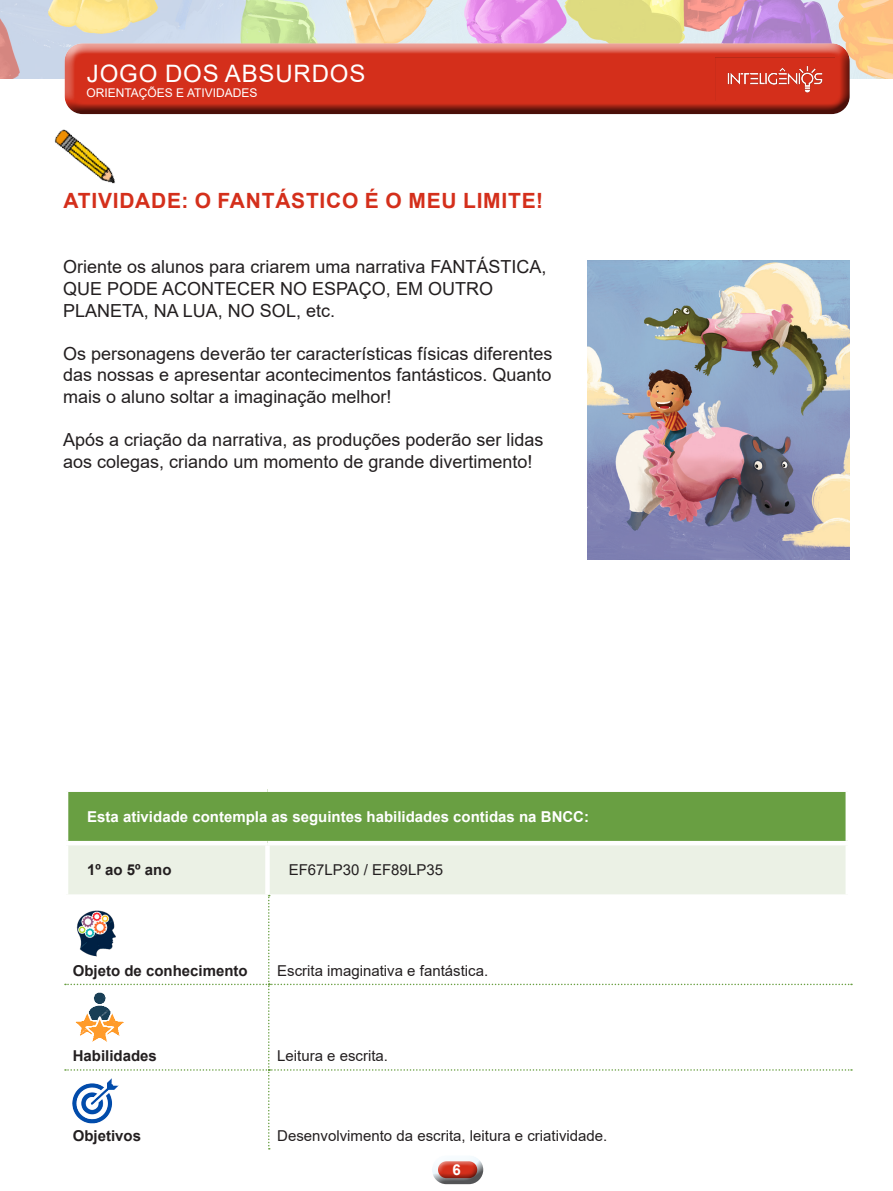
<style>
.page{position:relative;width:893px;height:1191px;background:#fff}
.page>*{position:absolute;margin:0;border:0;box-sizing:border-box;transform-origin:0 0}
.t1{font:24px "Arial";letter-spacing:.035em;color:#fff}
.t2{font:700 21px "Arial";letter-spacing:.035em;color:#d42f1b}
.Normal__Web{font:18px/21.6px "Arial";color:#231f20}
.t3{font:15px "Arial";color:#231f20}
.t4{font:700 15px "Arial";color:#fff}
.t5{font:700 15px "Arial";color:#231f20}
.t6{font:12px "Arial";color:#fff}
</style>
<div class="page">
<img style="left:0;top:0;width:893px;height:79px">
<div style="left:63px;top:37px;width:789px;height:66px;background:#fff;opacity:.75"></div>
<div style="left:63px;top:48px;width:789px;height:69px;background:#231f20;opacity:.75"></div>
<img style="left:715px;top:58px;width:119px;height:42px">
<div style="left:432px;top:1158px;width:54px;height:26px;background:#231f20;opacity:.75"></div>
<img style="left:54px;top:99px;width:89px;height:85px">
<img style="left:587px;top:260px;width:263px;height:299px">
<div style="left:66px;top:789px;width:782px;height:54px;background:#699f42"></div>
<div style="left:64px;top:787px;width:203px;height:5px;background:#fff"></div>
<hr style="left:64px;top:792px;width:4px;height:49px;background:#fff">
<div style="left:267px;top:787px;width:583px;height:5px;background:#fff"></div>
<div style="left:845px;top:792px;width:5px;height:49px;background:#fff"></div>
<hr style="left:64px;top:841px;width:203px;height:4px;background:#fff">
<hr style="left:267px;top:841px;width:583px;height:4px;background:#fff">
<svg style="left:65px;top:845px;width:787px;height:304px"></svg>
<img style="left:73px;top:907px;width:42px;height:51px">
<img style="left:73px;top:993px;width:52px;height:50px">
<img style="left:73px;top:1078px;width:46px;height:45px">
<h1 class="t1" style="left:87px;top:57px;width:280px">JOGO DOS ABSURDOS</h1>
<p class="t6" style="left:87px;top:84px;width:172px">ORIENTAÇÕES E ATIVIDADES</p>
<p class="t2" style="left:64px;top:186px;width:481px">ATIVIDADE: O FANTÁSTICO É O MEU LIMITE!</p>
<p class="Normal__Web" style="left:63px;top:256px;width:485px">Oriente os alunos para criarem uma narrativa FANTÁSTICA,<br>QUE PODE ACONTECER NO ESPAÇO, EM OUTRO<br>PLANETA, NA LUA, NO SOL, etc.</p>
<p class="Normal__Web" style="left:63px;top:342px;width:491px;text-align:justify">Os personagens deverão ter características físicas diferentes das nossas e apresentar acontecimentos fantásticos. Quanto mais o aluno soltar a imaginação melhor!</p>
<p class="Normal__Web" style="left:63px;top:429px;width:482px">Após a criação da narrativa, as produções poderão ser lidas aos colegas, criando um momento de grande divertimento!</p>
<p class="t4" style="left:87px;top:806px;width:503px">Esta atividade contempla as seguintes habilidades contidas na BNCC:</p>
<p class="t5" style="left:87px;top:859px;width:86px">1º ao 5º ano</p>
<p class="t3" style="left:289px;top:859px;width:156px">EF67LP30 / EF89LP35</p>
<p class="t5" style="left:73px;top:960px;width:177px">Objeto de conhecimento</p>
<p class="t3" style="left:277px;top:960px;width:212px">Escrita imaginativa e fantástica.</p>
<p class="t5" style="left:73px;top:1045px;width:86px">Habilidades</p>
<p class="t3" style="left:277px;top:1045px;width:112px">Leitura e escrita.</p>
<p class="t5" style="left:73px;top:1125px;width:70px">Objetivos</p>
<p class="t3" style="left:277px;top:1125px;width:332px">Desenvolvimento da escrita, leitura e criatividade.</p>
<p class="t4" style="left:453px;top:1158px;width:10px">6</p>
</div>
